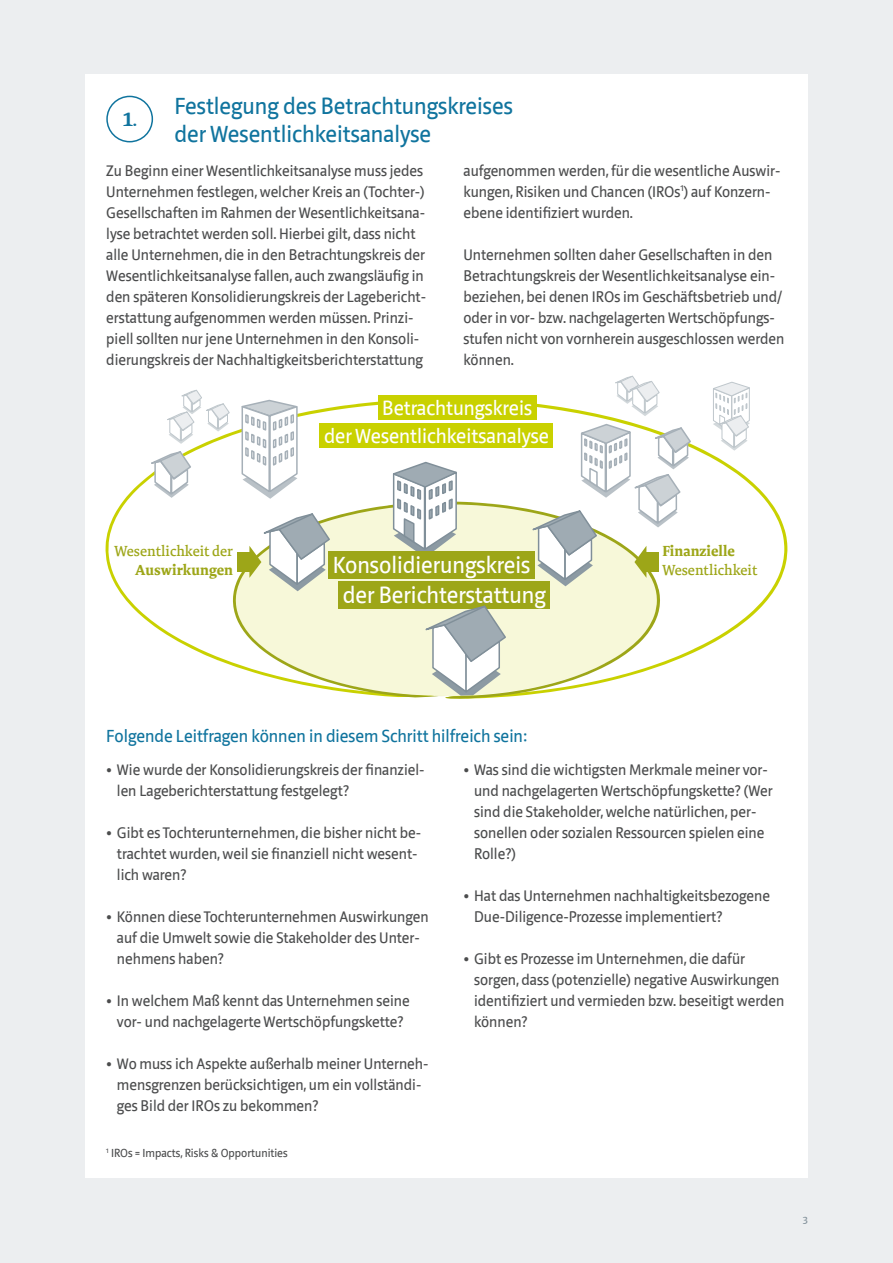
<style>
.page{position:relative;width:893px;height:1263px;background:#eceef0}
.page>*{position:absolute;margin:0;border:0;box-sizing:border-box;transform-origin:0 0}
.t1{font:24px/28.8px "Riga";color:#10749e}
.t2{font:24px "Riga";color:#fff}
.t3{font:21px "Riga";color:#fff}
.t4{font:700 19.5px "Tundra Offc";color:#10749e}
.t5{font:18px "Riga";color:#10749e}
.t6{font:15.75px/21px "Riga";color:#4b4c4d}
.t7{font:500 15px "Tundra Offc";color:#9da618}
.t8{font:700 15px "Tundra Offc";color:#9da618}
.t9{font:12px "Riga";color:#4b4c4d}
.t10{font:500 10.5px "Tundra Offc";color:#808f99}
.s1{font-weight:500}
</style>
<div class="page">
<div style="left:85px;top:74px;width:723px;height:1104px;background:#fff"></div>
<div style="left:106px;top:96px;width:47px;height:46px;border:2px solid #10749e;border-radius:50%"></div>
<svg style="left:105px;top:398px;width:682px;height:268px"></svg>
<svg style="left:233px;top:501px;width:427px;height:198px;fill:#f7f8d9"></svg>
<svg style="left:389px;top:461px;width:71px;height:90px"></svg>
<svg style="left:237px;top:399px;width:65px;height:100px"></svg>
<svg style="left:608px;top:375px;width:52px;height:41px"></svg>
<svg style="left:711px;top:381px;width:40px;height:70px"></svg>
<svg style="left:160px;top:389px;width:70px;height:55px"></svg>
<svg style="left:136px;top:450px;width:56px;height:48px"></svg>
<div style="left:329px;top:551px;width:206px;height:27px;background:#9da618"></div>
<svg style="left:518px;top:423px;width:174px;height:163px"></svg>
<div style="left:238px;top:552px;width:12px;height:20px;background:#9da618"></div>
<svg style="left:249px;top:512px;width:82px;height:79px"></svg>
<div style="left:320px;top:423px;width:233px;height:24px;background:#c9d100"></div>
<div style="left:378px;top:395px;width:158px;height:25px;background:#c9d100"></div>
<p class="t1" style="left:174px;top:92px;width:340px">Festlegung des Betrachtungskreises der Wesentlichkeitsanalyse</p>
<p class="t6" style="left:106px;top:160px;width:321px">Zu Beginn einer Wesentlichkeitsanalyse muss jedes Unternehmen festlegen, welcher Kreis an (Tochter-)<br>Gesellschaften im Rahmen der Wesentlichkeitsana&shy;lyse betrachtet werden soll. Hierbei gilt, dass nicht alle Unternehmen, die in den Betrachtungskreis der Wesentlichkeitsanalyse fallen, auch zwangsläufig in den späteren Konsolidierungskreis der Lagebericht&shy;erstattung aufgenommen werden müssen. Prinzi&shy;piell sollten nur jene Unternehmen in den Konsoli&shy;dierungskreis der Nachhaltigkeitsberichterstattung</p>
<p class="t6" style="left:463px;top:160px;width:318px">aufgenommen werden, für die wesentliche Auswir&shy;kungen, Risiken und Chancen (IROs<sup>1</sup>) auf Konzern&shy;ebene identifiziert wurden.</p>
<p class="t4" style="left:123px;top:108px;width:16px">1<span class="s1">.</span></p>
<p class="t6" style="left:463px;top:244px;width:322px">Unternehmen sollten daher Gesellschaften in den Betrachtungskreis der Wesentlichkeitsanalyse ein&shy;beziehen, bei denen IROs im Geschäftsbetrieb und/ oder in vor- bzw. nachgelagerten Wertschöpfungs&shy;stufen nicht von vornherein ausgeschlossen werden können.</p>
<p class="t3" style="left:382px;top:397px;width:151px">Betrachtungskreis</p>
<p class="t3" style="left:324px;top:425px;width:226px">der Wesentlichkeitsanalyse</p>
<p class="t7" style="left:115px;top:542px;width:120px">Wesentlichkeit der</p>
<p class="t8" style="left:662px;top:542px;width:74px">Finanzielle</p>
<p class="t7" style="left:662px;top:562px;width:97px">Wesentlichkeit</p>
<p class="t2" style="left:343px;top:582px;width:204px">der Berichterstattung</p>
<p class="t2" style="left:333px;top:552px;width:199px">Konsolidierungskreis</p>
<p class="t8" style="left:135px;top:562px;width:99px">Auswirkungen</p>
<p class="t5" style="left:106px;top:726px;width:423px">Folgende Leitfragen können in diesem Schritt hilfreich sein:</p>
<p class="t6" style="left:474px;top:760px;width:300px;text-indent:-11px">• Was sind die wichtigsten Merkmale meiner vor&shy;und nachgelagerten Wertschöpfungskette? (Wer sind die Stakeholder, welche natürlichen, per&shy;sonellen oder sozialen Ressourcen spielen eine Rolle?)</p>
<p class="t6" style="left:474px;top:886px;width:297px;text-indent:-11px">• Hat das Unternehmen nachhaltigkeitsbezogene<br>Due-Diligence-Prozesse implementiert?</p>
<p class="t6" style="left:474px;top:949px;width:312px;text-indent:-11px">• Gibt es Prozesse im Unternehmen, die dafür sorgen, dass (potenzielle) negative Auswirkungen identifiziert und vermieden bzw. beseitigt werden können?</p>
<p class="t6" style="left:117px;top:760px;width:309px;text-indent:-11px">• Wie wurde der Konsolidierungskreis der finanziel&shy;len Lageberichterstattung festgelegt?</p>
<p class="t6" style="left:117px;top:823px;width:306px;text-indent:-11px">• Gibt es Tochterunternehmen, die bisher nicht be&shy;trachtet wurden, weil sie finanziell nicht wesent&shy;lich waren?</p>
<p class="t6" style="left:117px;top:907px;width:313px;text-indent:-11px">• Können diese Tochterunternehmen Auswirkungen auf die Umwelt sowie die Stakeholder des Unter&shy;nehmens haben?</p>
<p class="t6" style="left:106px;top:991px;width:305px;text-align:center">• In welchem Maß kennt das Unternehmen seine vor- und nachgelagerte Wertschöpfungskette?</p>
<p class="t6" style="left:117px;top:1054px;width:313px;text-indent:-11px">• Wo muss ich Aspekte außerhalb meiner Unterneh&shy;mensgrenzen berücksichtigen, um ein vollständi&shy;ges Bild der IROs zu bekommen?</p>
<p class="t9" style="left:106px;top:1146px;width:183px"><sup>1</sup> IROs = Impacts, Risks &amp; Opportunities</p>
<p class="t10" style="left:803px;top:1215px;width:7px">3</p>
</div>
